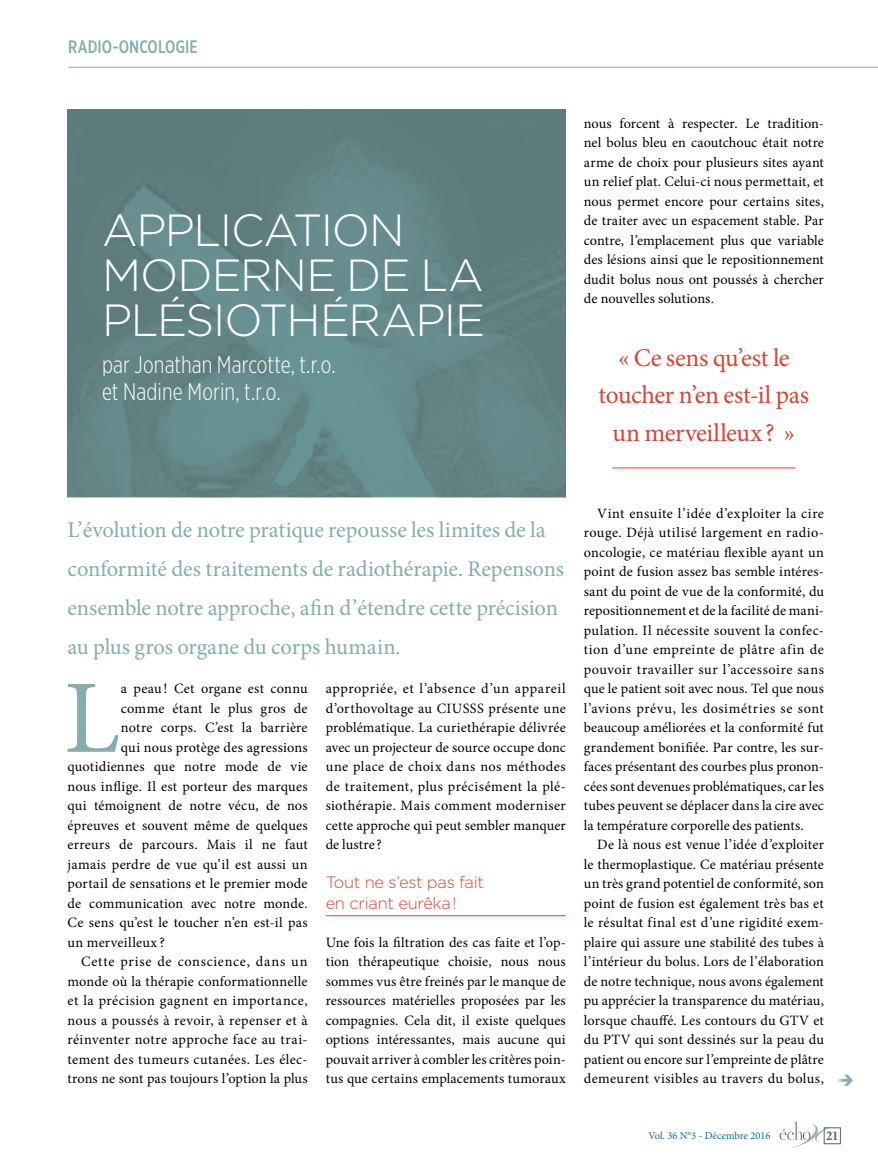
<style>
.page{position:relative;width:878px;height:1175px;background:#fff}
.page>*{position:absolute;margin:0;border:0;box-sizing:border-box;transform-origin:0 0}
.t1{font:104.25px "Minion Pro";color:#85adae}
.t2{font:300 45px/45px "Gotham";letter-spacing:-.025em;color:#fff}
.t3{font:25.5px/37.5px "Minion Pro";letter-spacing:-.015em;color:#d64533;text-align:center}
.t4{font:300 24px/27px "Gotham X Narrow";letter-spacing:.005em;color:#fff}
.t5{font:22.5px/39px "Minion Pro";letter-spacing:-.005em;color:#85adae}
.t6{font:500 18px "Gotham X Narrow";color:#85adae}
.t7{font:300 16.5px/20.4px "Gotham";letter-spacing:-.02em;color:#d64533}
.t8{font:14.25px/19.5px "Minion Pro";letter-spacing:.015em;color:#000;text-align:justify}
.t9{font:14.25px "Minion Pro";letter-spacing:.035em;color:#000}
.t10{font:14.25px "Minion Pro";letter-spacing:.055em;color:#000}
.t11{font:700 condensed 13.5px "Minion Pro";color:#546670}
.t12{font:10.5px "Minion Pro";color:#007093}
</style>
<div class="page">
<svg style="left:779px;top:1121px;width:51px;height:26px"></svg>
<div style="left:824px;top:1127px;width:16px;height:16px;border:1px solid #546670"></div>
<hr style="left:326px;top:915px;width:240px;height:1px;background:#d64533">
<hr style="left:68px;top:67px;width:810px;height:1px;background:#85adae">
<svg style="left:837px;top:1074px;width:15px;height:11px"></svg>
<hr style="left:612px;top:467px;width:183px;height:1px;background:#d64533">
<img style="left:68px;top:109px;width:497px;height:388px">
<p class="t6" style="left:68px;top:36px;width:131px">RADIO-ONCOLOGIE</p>
<h2 class="t2" style="left:102px;top:206px;width:385px">APPLICATION<br>MODERNE DE LA<br>PLÉSIOTHÉRAPIE</h2>
<h3 class="t4" style="left:102px;top:351px;width:235px">par Jonathan Marcotte, t.r.o. et Nadine Morin, t.r.o.</h3>
<p class="t8" style="left:583px;top:113px;width:242px">nous forcent à respecter. Le tradition&shy;nel bolus bleu en caoutchouc était notre arme de choix pour plusieurs sites ayant un relief plat. Celui-ci nous permettait, et nous permet encore pour certains sites, de traiter avec un espacement stable. Par contre, l’emplacement plus que variable des lésions ainsi que le repositionnement dudit bolus nous ont poussés à chercher de nouvelles solutions.</p>
<h3 class="t3" style="left:598px;top:339px;width:212px">« Ce sens qu’est le toucher n’en est-il pas un merveilleux? »</h3>
<h3 class="t5" style="left:68px;top:510px;width:498px">L’évolution de notre pratique repousse les limites de la conformité des traitements de radiothérapie. Repensons ensemble notre approche, afin d’étendre cette précision au plus gros organe du corps humain.</h3>
<h1 class="t1" style="left:64px;top:648px;width:58px">L</h1>
<p class="t8" style="left:121px;top:679px;width:188px">a peau ! Cet organe est connu</p>
<p class="t8" style="left:326px;top:679px;width:242px">appropriée, et l’absence d’un appareil d’orthovoltage au CIUSSS présente une problématique. La curiethérapie délivrée avec un projecteur de source occupe donc une place de choix dans nos méthodes de traitement, plus précisément la plé&shy;siothérapie. Mais comment moderniser cette approche qui peut sembler manquer de lustre ?</p>
<p class="t7" style="left:326px;top:872px;width:160px">Tout ne s’est pas fait en criant eurêka !</p>
<p class="t8" style="left:326px;top:932px;width:242px">Une fois la filtration des cas faite et l’op&shy;tion thérapeutique choisie, nous nous sommes vus être freinés par le manque de ressources matérielles proposées par les compagnies. Cela dit, il existe quelques options intéressantes, mais aucune qui pouvait arriver à combler les critères poin&shy;tus que certains emplacements tumoraux</p>
<p class="t8" style="left:121px;top:698px;width:188px">comme étant le plus gros de</p>
<p class="t8" style="left:121px;top:718px;width:188px">notre corps. C’est la barrière</p>
<p class="t8" style="left:121px;top:737px;width:188px">qui nous protège des agressions</p>
<p class="t8" style="left:68px;top:757px;width:241px">quotidiennes que notre mode de vie</p>
<p class="t8" style="left:68px;top:776px;width:241px">nous inflige. Il est porteur des marques</p>
<p class="t8" style="left:68px;top:796px;width:241px">qui témoignent de notre vécu, de nos</p>
<p class="t8" style="left:68px;top:815px;width:242px">épreuves et souvent même de quelques</p>
<p class="t8" style="left:68px;top:835px;width:242px">erreurs de parcours. Mais il ne faut</p>
<p class="t8" style="left:68px;top:854px;width:241px">jamais perdre de vue qu’il est aussi un</p>
<p class="t8" style="left:68px;top:874px;width:242px">portail de sensations et le premier mode</p>
<p class="t8" style="left:68px;top:893px;width:241px">de communication avec notre monde.</p>
<p class="t8" style="left:68px;top:913px;width:242px">Ce sens qu’est le toucher n’en est-il pas</p>
<p class="t8" style="left:68px;top:932px;width:99px">un merveilleux ?</p>
<p class="t10" style="left:81px;top:952px;width:228px">Cette prise de conscience, dans un</p>
<p class="t8" style="left:68px;top:971px;width:241px">monde où la thérapie conformationnelle</p>
<p class="t9" style="left:68px;top:991px;width:241px">et la précision gagnent en importance,</p>
<p class="t9" style="left:68px;top:1010px;width:241px">nous a poussés à revoir, à repenser et à</p>
<p class="t8" style="left:68px;top:1030px;width:241px">réinventer notre approche face au trai-</p>
<p class="t8" style="left:68px;top:1049px;width:241px">tement des tumeurs cutanées. Les élec-</p>
<p class="t8" style="left:68px;top:1069px;width:241px">trons ne sont pas toujours l’option la plus</p>
<p class="t8" style="left:583px;top:503px;width:242px;text-indent:13px">Vint ensuite l’idée d’exploiter la cire rouge. Déjà utilisé largement en radio&shy;oncologie, ce matériau flexible ayant un point de fusion assez bas semble intéres&shy;sant du point de vue de la conformité, du repositionnement et de la facilité de mani&shy;pulation. Il nécessite souvent la confec&shy;tion d’une empreinte de plâtre afin de pouvoir travailler sur l’accessoire sans que le patient soit avec nous. Tel que nous l’avions prévu, les dosimétries se sont beaucoup améliorées et la conformité fut grandement bonifiée. Par contre, les sur&shy;faces présentant des courbes plus pronon&shy;cées sont devenues problématiques, car les tubes peuvent se déplacer dans la cire avec la température corporelle des patients.</p>
<p class="t8" style="left:583px;top:835px;width:242px;text-indent:13px">De là nous est venue l’idée d’exploiter le thermoplastique. Ce matériau présente un très grand potentiel de conformité, son point de fusion est également très bas et le résultat final est d’une rigidité exem&shy;plaire qui assure une stabilité des tubes à l’intérieur du bolus. Lors de l’élaboration de notre technique, nous avons également pu apprécier la transparence du matériau, lorsque chauffé. Les contours du GTV et du PTV qui sont dessinés sur la peau du patient ou encore sur l’empreinte de plâtre demeurent visibles au travers du bolus,</p>
<p class="t12" style="left:648px;top:1129px;width:124px">Vol. 36 N°3 - Décembre 2016</p>
<p class="t11" style="left:826px;top:1126px;width:14px">21</p>
</div>
